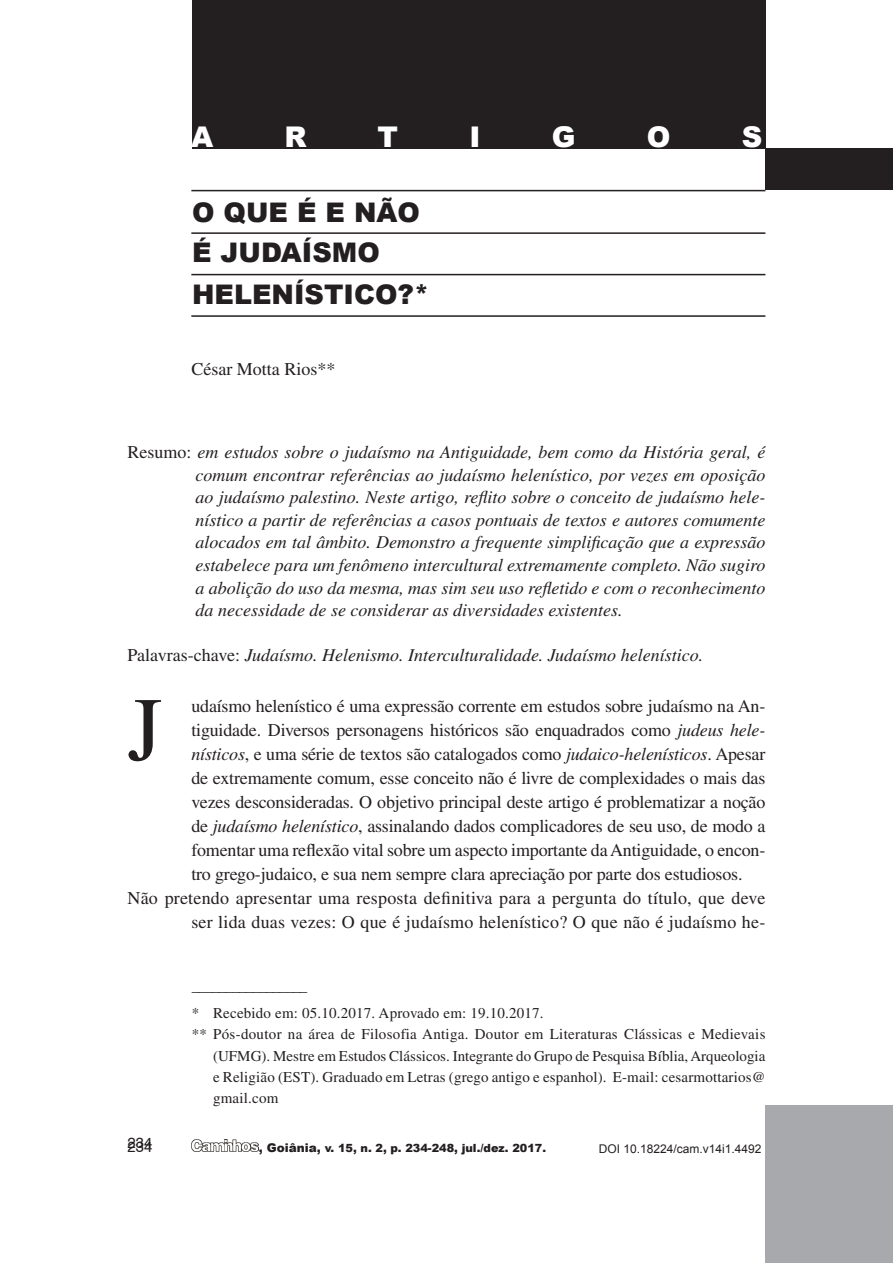
<style>
.page{position:relative;width:893px;height:1263px;background:#fff}
.page>*{position:absolute;margin:0;border:0;box-sizing:border-box;transform-origin:0 0}
.Capitular{font:90.45px "Times";color:#231f20}
.t1{font:900 28.5px "Arial";color:#fff}
.t2{font:900 27px/42px "Arial";color:#231f20}
.resumo{font:italic 18px/22.5px "Times";color:#231f20;text-align:justify}
.Capitular-2{font:18px/24px "Times";letter-spacing:-.01em;color:#231f20;text-align:justify}
.paragrafo{font:18px/24.2px "Times";letter-spacing:.01em;color:#231f20;text-align:right}
.notas{font:15px/21.5px "Times";letter-spacing:.01em;color:#231f20;text-align:justify}
.t3{font:15px "Swiss 721 BT";color:#231f20}
.t4{font:12px "Arial";color:#231f20}
.t5{font:900 11.25px "Arial";color:#231f20}
.s1{font-style:normal}
.s2{font-style:italic}
.s3{font-size:12px}
</style>
<div class="page">
<img style="left:191px;top:1139px;width:68px;height:13px">
<div style="left:766px;top:1105px;width:127px;height:157px;background:#a8a9ad"></div>
<hr style="left:191px;top:190px;width:574px;height:1px;background:#231f20">
<hr style="left:191px;top:232px;width:574px;height:2px;background:#231f20">
<hr style="left:191px;top:274px;width:574px;height:1px;background:#231f20">
<hr style="left:191px;top:315px;width:574px;height:2px;background:#231f20">
<div style="left:765px;top:149px;width:128px;height:41px;background:#231f20"></div>
<div style="left:192px;top:0;width:573px;height:149px;background:#231f20"></div>
<p class="t1" style="left:191px;top:117px;width:24px">A</p>
<p class="t1" style="left:284px;top:117px;width:24px">R</p>
<p class="t1" style="left:378px;top:117px;width:22px">T</p>
<p class="t1" style="left:469px;top:117px;width:13px">I</p>
<p class="t1" style="left:552px;top:117px;width:25px">G</p>
<p class="t1" style="left:647px;top:117px;width:25px">O</p>
<p class="t1" style="left:742px;top:117px;width:22px">S</p>
<p class="t2" style="left:192px;top:190px;width:229px">O QUE É E NÃO</p>
<p class="t2" style="left:192px;top:231px;width:238px">É JUDAÍSMO<br>HELENÍSTICO?*</p>
<p class="Capitular-2" style="left:191px;top:357px;width:145px">César Motta Rios**</p>
<p class="resumo" style="left:196px;top:441px;width:571px;text-indent:-68px"><span class="s1">Resumo:</span> em estudos sobre o judaísmo na Antiguidade, bem como da História geral, é comum encontrar referências ao judaísmo helenístico, por vezes em oposição ao judaísmo palestino. Neste artigo, reflito sobre o conceito de judaísmo hele&shy;nístico a partir de referências a casos pontuais de textos e autores comumente alocados em tal âmbito. Demonstro a frequente simplificação que a expressão estabelece para um fenômeno intercultural extremamente completo. Não sugiro a abolição do uso da mesma, mas sim seu uso refletido e com o reconhecimento da necessidade de se considerar as diversidades existentes.</p>
<p class="resumo" style="left:128px;top:644px;width:577px"><span class="s1">Palavras-chave:</span> Judaísmo. Helenismo. Interculturalidade. Judaísmo helenístico.</p>
<p class="Capitular" style="left:128px;top:679px;width:37px">J</p>
<p class="Capitular-2" style="left:191px;top:694px;width:576px">udaísmo helenístico é uma expressão corrente em estudos sobre judaísmo na An&shy;tiguidade. Diversos personagens históricos são enquadrados como <span class="s2">judeus hele&shy;nísticos</span>, e uma série de textos são catalogados como <span class="s2">judaico-helenísticos</span>. Apesar de extremamente comum, esse conceito não é livre de complexidades o mais das vezes desconsideradas. O objetivo principal deste artigo é problematizar a noção de <span class="s2">judaísmo helenístico</span>, assinalando dados complicadores de seu uso, de modo a fomentar uma reflexão vital sobre um aspecto importante da Antiguidade, o encon&shy;tro grego-judaico, e sua nem sempre clara apreciação por parte dos estudiosos.</p>
<p class="paragrafo" style="left:128px;top:886px;width:639px">Não pretendo apresentar uma resposta definitiva para a pergunta do título, que deve ser lida duas vezes: O que é judaísmo helenístico? O que não é judaísmo he-</p>
<p class="t3" style="left:128px;top:1132px;width:26px">234</p>
<p class="t3" style="left:128px;top:1136px;width:26px">234</p>
<p class="notas" style="left:192px;top:980px;width:117px">–––––––––––––––––</p>
<p class="notas" style="left:192px;top:1002px;width:353px">* Recebido em: 05.10.2017. Aprovado em: 19.10.2017.</p>
<p class="notas" style="left:213px;top:1023px;width:554px;text-indent:-21px">** Pós-doutor na área de Filosofia Antiga. Doutor em Literaturas Clássicas e Medievais (UFMG). Mestre em Estudos Clássicos. Integrante do Grupo de Pesquisa Bíblia, Arqueologia e Religião (EST). Graduado em Letras (grego antigo e espanhol). E-mail: cesarmottarios@ gmail.com</p>
<p class="t4" style="left:599px;top:1140px;width:164px">DOI 10.18224/cam.v14i1.4492</p>
<p class="t5" style="left:259px;top:1139px;width:289px"><span class="s3">, Goiânia,</span> v. 15, n. 2, p. 234-248, jul./dez. 2017.</p>
</div>
